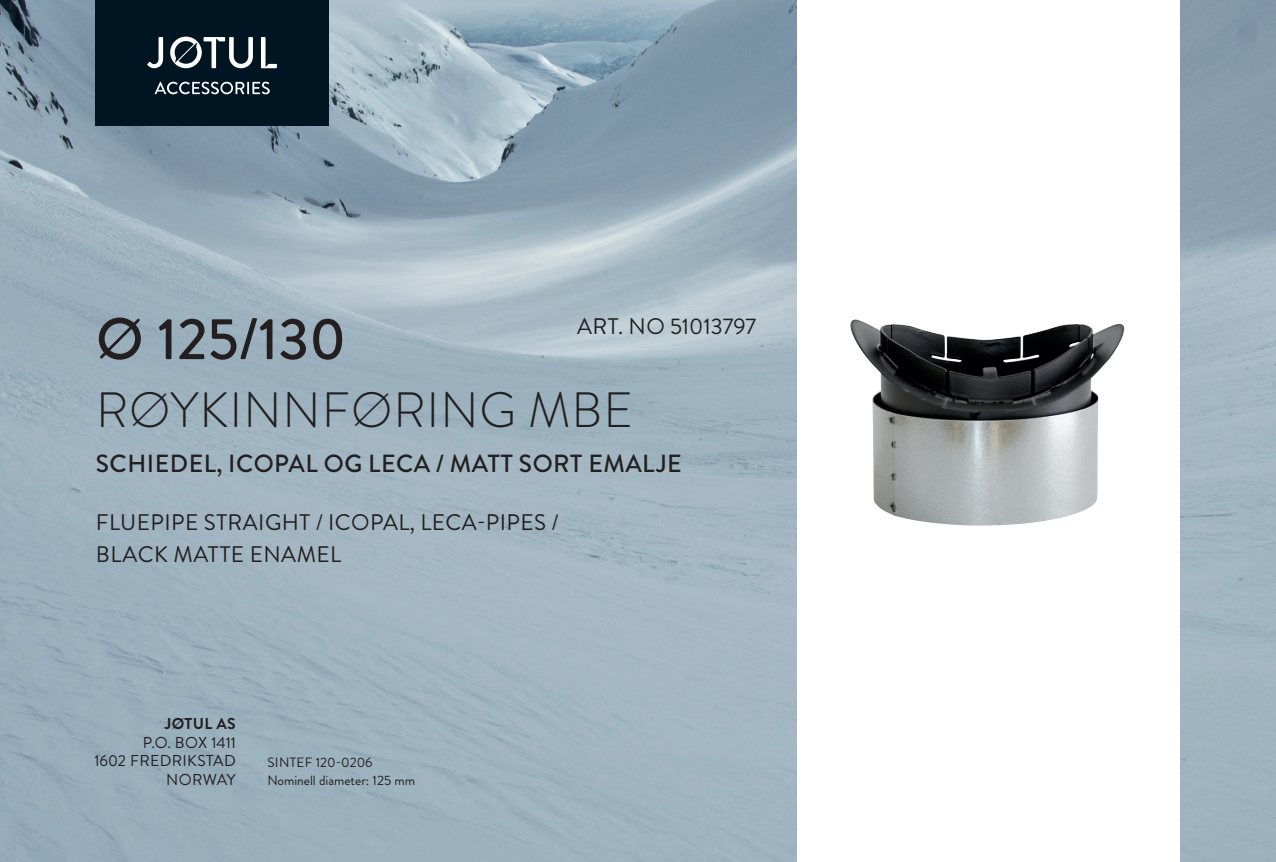
<style>
.page{position:relative;width:1276px;height:862px;background:#fff}
.page>*{position:absolute;margin:0;border:0;box-sizing:border-box;transform-origin:0 0}
.t1{font:500 58.5px "Brandon Grotesque";color:#231f20}
.t2{font:300 49.5px "Brandon Grotesque";letter-spacing:.02em;color:#231f20}
.t3{font:500 24.75px "Brandon Grotesque";letter-spacing:.02em;color:#231f20}
.t4{font:22.5px "Brandon Grotesque";letter-spacing:.02em;color:#231f20}
.t5{font:22.5px "Brandon Grotesque";color:#231f20}
.t6{font:15.75px/18.9px "Brandon Grotesque";letter-spacing:.02em;color:#231f20;text-align:right}
.t7{font:700 15.75px "Brandon Grotesque";letter-spacing:.02em;color:#231f20}
.t8{font:13.5px/18px "Brandon Grotesque";color:#231f20}
</style>
<div class="page">
<img style="left:0;top:0;width:1276px;height:861px">
<div style="left:95px;top:0;width:234px;height:126px;background:#001522"></div>
<svg style="left:155px;top:82px;width:115px;height:12px"></svg>
<svg style="left:147px;top:37px;width:16px;height:31px"></svg>
<svg style="left:261px;top:37px;width:16px;height:31px"></svg>
<svg style="left:170px;top:37px;width:83px;height:31px"></svg>
<div style="left:797px;top:0;width:383px;height:861px;background:#fff"></div>
<img style="left:850px;top:319px;width:274px;height:207px">
<h1 class="t1" style="left:96px;top:298px;width:251px">Ø 125/130</h1>
<h2 class="t2" style="left:96px;top:375px;width:134px">RØYKINNF</h2>
<h2 class="t2" style="left:351px;top:375px;width:72px">ØRING</h2>
<h2 class="t2" style="left:528px;top:375px;width:98px">mBE</h2>
<p class="t3" style="left:96px;top:446px;width:587px">SCHIEDEL, ICOPAL OG LECA / MATT SORT EMALJE</p>
<p class="t4" style="left:96px;top:506px;width:246px">FLUEPIPE STRAIG HT / ICO</p>
<p class="t4" style="left:370px;top:506px;width:78px">PAL, LECA</p>
<p class="t4" style="left:477px;top:506px;width:83px">-PIPES /</p>
<p class="t4" style="left:96px;top:538px;width:241px">BLACK MATTE ENAMEL</p>
<p class="t5" style="left:577px;top:310px;width:181px">ART. NO 51013797</p>
<p class="t7" style="left:165px;top:711px;width:72px">Jøtul AS</p>
<p class="t6" style="left:94px;top:732px;width:143px">P.O. BOX 1411<br>1602 FREDRIKSTAD<br>NORWAY</p>
<p class="t8" style="left:267px;top:753px;width:149px">SI NTE F 120-0206<br>NOMINELL DIAMETER: 125 MM</p>
</div>
